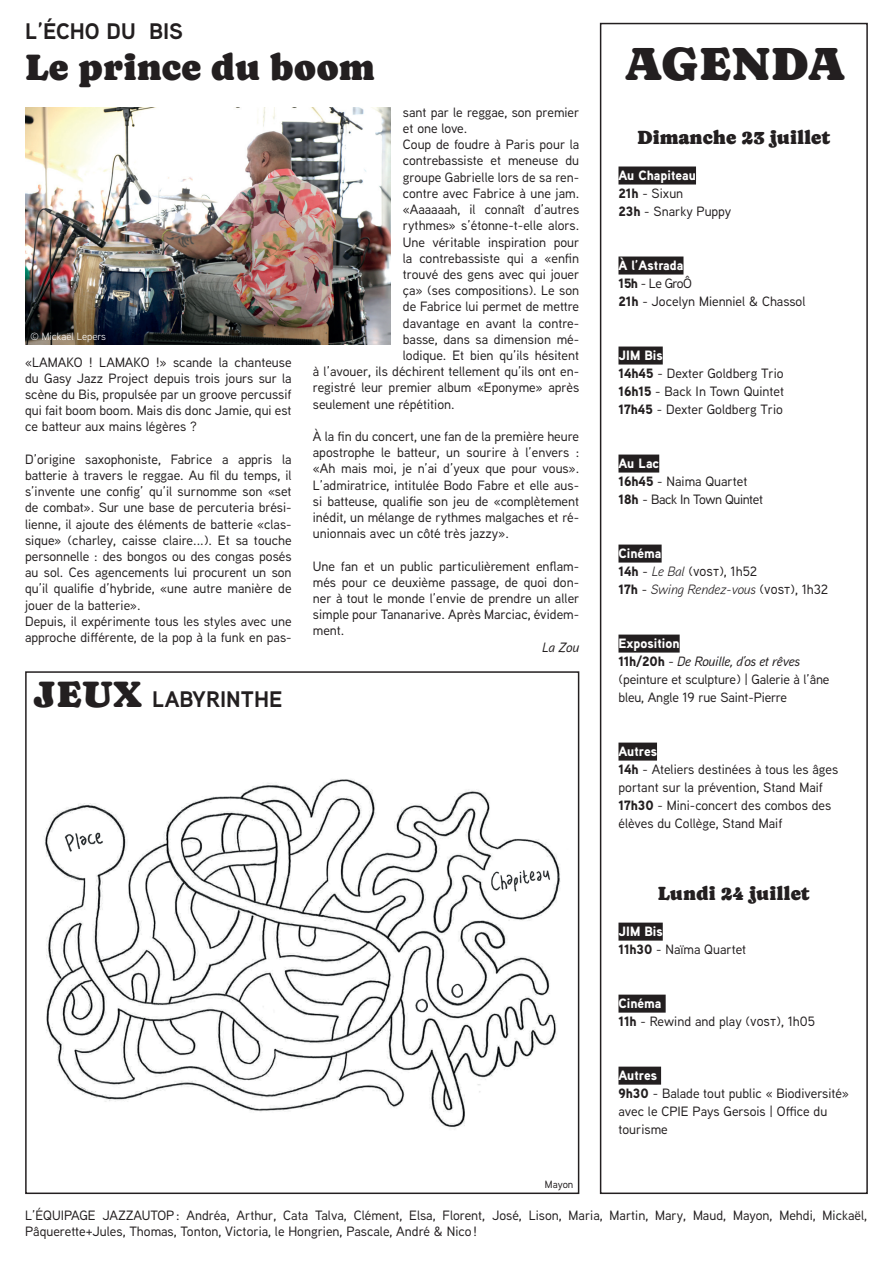
<style>
.page{position:relative;width:893px;height:1263px;background:#fff}
.page>*{position:absolute;margin:0;border:0;box-sizing:border-box;transform-origin:0 0}
.t1{font:47.4px "Caprasimo";color:#231f20}
.t2{font:37.5px "Caprasimo";color:#231f20}
.t3{font:700 22.5px "Aaux Next";color:#231f20}
.t4{font:19.5px "Caprasimo";color:#231f20}
.t5{font:500 13.5px/16.2px "Aaux Next";color:#231f20}
.t6{font:500 13.5px/18px "Aaux Next";letter-spacing:-.03em;color:#231f20}
.t7{font:italic 500 13.5px "Aaux Next";color:#231f20}
.t8{font:10.5px "Aaux Next";color:#fff}
.t9{font:500 10.5px "Aaux Next";color:#231f20}
.s1{font-family:"Caprasimo";font-weight:400;font-size:37.5px}
.s2{font-weight:900;color:#fff}
.s3{font-weight:900}
.s4{font-weight:400;font-style:italic}
.s5{font-style:italic}
</style>
<div class="page">
<div style="left:600px;top:23px;width:268px;height:1171px;border:2px solid #231f20"></div>
<div style="left:618px;top:167px;width:78px;height:18px;background:#231f20"></div>
<div style="left:618px;top:257px;width:65px;height:18px;background:#231f20"></div>
<div style="left:618px;top:347px;width:45px;height:18px;background:#231f20"></div>
<div style="left:618px;top:455px;width:41px;height:18px;background:#231f20"></div>
<div style="left:618px;top:545px;width:44px;height:18px;background:#231f20"></div>
<div style="left:618px;top:635px;width:62px;height:18px;background:#231f20"></div>
<div style="left:618px;top:743px;width:39px;height:18px;background:#231f20"></div>
<div style="left:618px;top:923px;width:45px;height:18px;background:#231f20"></div>
<div style="left:618px;top:995px;width:48px;height:18px;background:#231f20"></div>
<div style="left:618px;top:1067px;width:43px;height:18px;background:#231f20"></div>
<img style="left:26px;top:107px;width:364px;height:237px">
<img style="left:44px;top:779px;width:517px;height:351px">
<div style="left:25px;top:671px;width:554px;height:523px;border:2px solid #231f20"></div>
<h3 class="t3" style="left:25px;top:16px;width:159px">L’ÉCHO DU BIS</h3>
<h2 class="t2" style="left:25px;top:45px;width:351px">Le prince du boom</h2>
<p class="t8" style="left:31px;top:329px;width:77px">© Mickaël Lepers</p>
<p class="t5" style="left:25px;top:353px;width:268px;text-align:justify">«LAMAKO ! LAMAKO !» scande la chanteuse du Gasy Jazz Project depuis trois jours sur la scène du Bis, propulsée par un groove percussif qui fait boom boom. Mais dis donc Jamie, qui est ce batteur aux mains légères ?</p>
<p class="t5" style="left:25px;top:451px;width:268px">D’origine saxophoniste, Fabrice a appris la batterie à travers le reggae. Au fil du temps, il s’invente une config’ qu’il surnomme son «set de combat». Sur une base de percuteria brési&shy;lienne, il ajoute des éléments de batterie «clas&shy;sique» (charley, caisse claire...). Et sa touche personnelle : des bongos ou des congas posés au sol. Ces agencements lui procurent un son qu’il qualifie d’hybride, «une autre manière de jouer de la batterie».<br>Depuis, il expérimente tous les styles avec une approche différente, de la pop à la funk en pas-</p>
<h3 class="t3" style="left:33px;top:683px;width:251px"><span class="s1">JEUX</span> LABYRINTHE</h3>
<p class="t5" style="left:403px;top:104px;width:178px">sant par le reggae, son premier</p>
<p class="t5" style="left:403px;top:120px;width:66px">et one love.</p>
<p class="t5" style="left:403px;top:136px;width:178px">Coup de foudre à Paris pour la</p>
<p class="t5" style="left:403px;top:152px;width:178px">contrebassiste et meneuse du</p>
<p class="t5" style="left:403px;top:168px;width:178px">groupe Gabrielle lors de sa ren-</p>
<p class="t5" style="left:403px;top:185px;width:178px">contre avec Fabrice à une jam.</p>
<p class="t5" style="left:403px;top:201px;width:178px">«Aaaaaah, il connaît d’autres</p>
<p class="t5" style="left:403px;top:217px;width:178px">rythmes» s’étonne-t-elle alors.</p>
<p class="t5" style="left:403px;top:233px;width:178px">Une véritable inspiration pour</p>
<p class="t5" style="left:403px;top:249px;width:178px">la contrebassiste qui a «enfin</p>
<p class="t5" style="left:403px;top:266px;width:178px">trouvé des gens avec qui jouer</p>
<p class="t5" style="left:403px;top:282px;width:178px">ça» (ses compositions). Le son</p>
<p class="t5" style="left:403px;top:298px;width:178px">de Fabrice lui permet de mettre</p>
<p class="t5" style="left:403px;top:314px;width:178px">davantage en avant la contre-</p>
<p class="t5" style="left:403px;top:330px;width:178px">basse, dans sa dimension mé-</p>
<p class="t5" style="left:403px;top:347px;width:178px">lodique. Et bien qu’ils hésitent</p>
<p class="t5" style="left:313px;top:363px;width:268px">à l’avouer, ils déchirent tellement qu’ils ont en-</p>
<p class="t5" style="left:313px;top:379px;width:268px">registré leur premier album «Eponyme» après</p>
<p class="t5" style="left:313px;top:395px;width:143px">seulement une répétition.</p>
<p class="t5" style="left:313px;top:428px;width:268px;text-align:justify">À la fin du concert, une fan de la première heure apostrophe le batteur, un sourire à l’envers : «Ah mais moi, je n’ai d’yeux que pour vous».<br>L’admiratrice, intitulée Bodo Fabre et elle aus&shy;si batteuse, qualifie son jeu de «complètement inédit, un mélange de rythmes malgaches et ré&shy;unionnais avec un côté très jazzy».</p>
<p class="t5" style="left:313px;top:557px;width:268px;text-align:justify">Une fan et un public particulièrement enflam&shy;més pour ce deuxième passage, de quoi don&shy;ner à tout le monde l’envie de prendre un aller simple pour Tananarive. Après Marciac, évidem&shy;ment.</p>
<p class="t7" style="left:542px;top:638px;width:39px">La Zou</p>
<p class="t9" style="left:545px;top:1177px;width:30px">Mayon</p>
<h1 class="t1" style="left:624px;top:35px;width:224px">AGENDA</h1>
<h3 class="t4" style="left:637px;top:126px;width:195px">Dimanche 23 juillet</h3>
<p class="t5" style="left:618px;top:166px;width:114px;line-height:18px"><span class="s2">Au Chapiteau<br></span><span class="s3">21h</span> - Sixun<br><span class="s3">23h</span> - Snarky Puppy</p>
<p class="t5" style="left:618px;top:256px;width:188px;line-height:18px"><span class="s2">À l’Astrada<br></span><span class="s3">15h</span> - Le GroÔ<br><span class="s3">21h</span> - Jocelyn Mienniel &amp; Chassol</p>
<p class="t5" style="left:618px;top:346px;width:167px;line-height:18px"><span class="s2">JIM Bis<br></span><span class="s3">14h45</span> - Dexter Goldberg Trio<br><span class="s3">16h15</span> - Back In Town Quintet<br><span class="s3">17h45</span> - Dexter Goldberg Trio</p>
<p class="t6" style="left:618px;top:454px;width:146px"><span class="s2">Au Lac<br></span><span class="s3">16h45</span> - Naima Quartet<br><span class="s3">18h</span> - Back In Town Quintet</p>
<p class="t5" style="left:618px;top:544px;width:211px;line-height:18px"><span class="s2">Cinéma<br></span><span class="s3">14h</span> - <span class="s4">Le Bal</span> (vost), 1h52<br><span class="s3">17h</span> - <span class="s4">Swing Rendez-vous</span> (vost), 1h32</p>
<p class="t5" style="left:618px;top:634px;width:212px;line-height:18px"><span class="s2">Exposition<br></span><span class="s3">11h/20h</span> - <span class="s5">De Rouille, d’os et rêves </span>(peinture et sculpture) | Galerie à l’âne bleu, Angle 19 rue Saint-Pierre</p>
<p class="t5" style="left:618px;top:742px;width:221px;line-height:18px"><span class="s2">Autres<br></span><span class="s3">14h</span> - Ateliers destinées à tous les âges portant sur la prévention, Stand Maif<br><span class="s3">17h30</span> - Mini-concert des combos des élèves du Collège, Stand Maif</p>
<h3 class="t4" style="left:658px;top:882px;width:154px">Lundi 24 juillet</h3>
<p class="t5" style="left:618px;top:922px;width:129px;line-height:18px"><span class="s2">JIM Bis<br></span><span class="s3">11h30</span> - Naïma Quartet</p>
<p class="t5" style="left:618px;top:994px;width:198px;line-height:18px"><span class="s2">Cinéma<br></span><span class="s3">11h</span> - Rewind and play (vost), 1h05</p>
<p class="t5" style="left:618px;top:1066px;width:232px;line-height:18px"><span class="s2">Autres<br></span><span class="s3">9h30</span> - Balade tout public « Biodiversité» avec le CPIE Pays Gersois | Office du tourisme</p>
<p class="t5" style="left:25px;top:1206px;width:843px">L’ÉQUIPAGE JAZZAUTOP: Andréa, Arthur, Cata Talva, Clément, Elsa, Florent, José, Lison, Maria, Martin, Mary, Maud, Mayon, Mehdi, Mickaël,<br>Pâquerette+Jules, Thomas, Tonton, Victoria, le Hongrien, Pascale, André &amp; Nico!</p>
</div>
